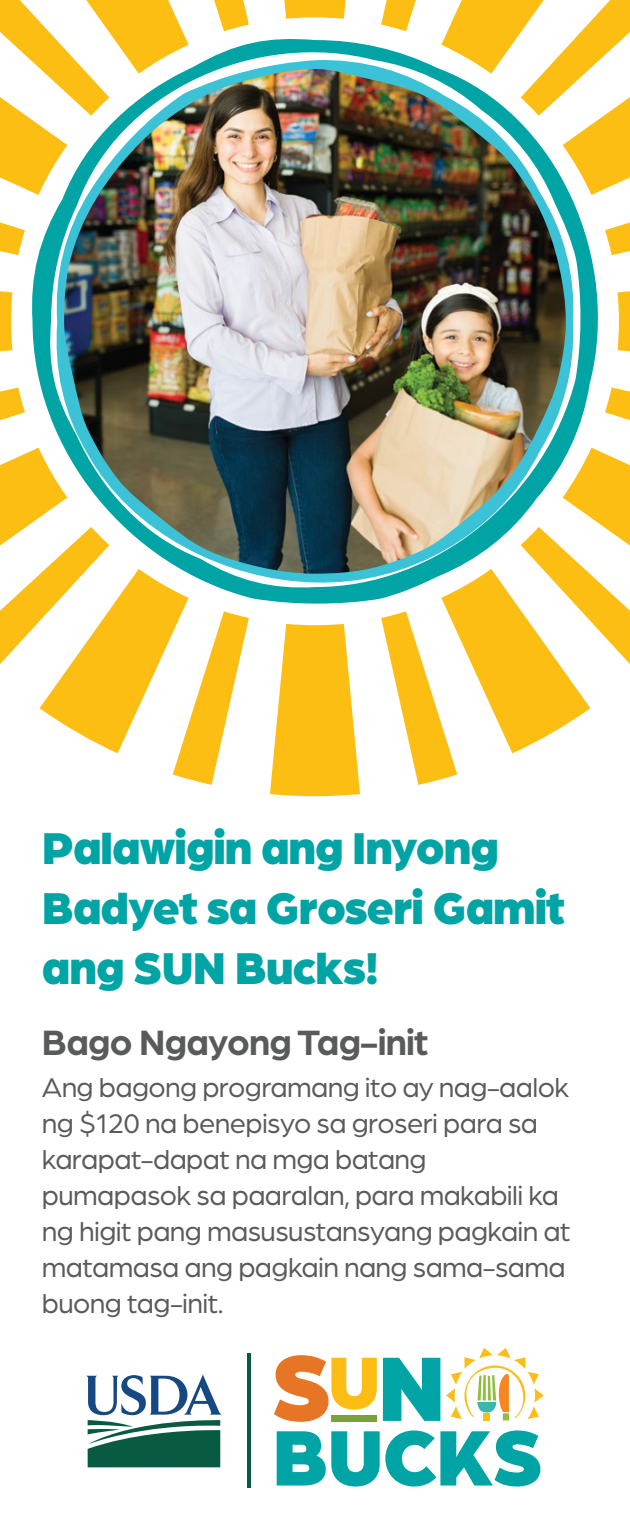
<style>
.page{position:relative;width:630px;height:1530px;background:#fff}
.page>*{position:absolute;margin:0;border:0;box-sizing:border-box;transform-origin:0 0}
.t1{font:900 47.5px/60px "Arboria";letter-spacing:-.02em;color:#00a4a4}
.t2{font:700 37.5px "Arboria";letter-spacing:-.02em;color:#595a5a}
.t3{font:28.75px/36px "Arboria";letter-spacing:-.02em;color:#595a5a}
</style>
<div class="page">
<img style="left:0;top:0;width:630px;height:796px">
<svg style="left:86px;top:1375px;width:136px;height:92px"></svg>
<hr style="left:247px;top:1353px;width:3px;height:135px;background:#085a42">
<svg style="left:277px;top:1430px;width:263px;height:57px"></svg>
<svg style="left:383px;top:1358px;width:57px;height:63px"></svg>
<svg style="left:274px;top:1355px;width:103px;height:67px"></svg>
<div style="left:503px;top:1413px;width:6px;height:7px;background:#90be40"></div>
<div style="left:483px;top:1414px;width:7px;height:7px;background:#fbbd18"></div>
<svg style="left:446px;top:1348px;width:98px;height:71px"></svg>
<h1 class="t1" style="left:42px;top:815px;width:525px">Palawigin ang Inyong<br>Badyet sa Groseri Gamit ang SUN Bucks!</h1>
<h2 class="t2" style="left:42px;top:1016px;width:388px">Bago Ngayong Tag-init</h2>
<p class="t3" style="left:42px;top:1068px;width:530px">Ang bagong programang ito ay nag-aalok ng $120 na benepisyo sa groseri para sa karapat-dapat na mga batang pumapasok sa paaralan, para makabili ka ng higit pang masusustansyang pagkain at matamasa ang pagkain nang sama-sama buong tag-init.</p>
</div>
